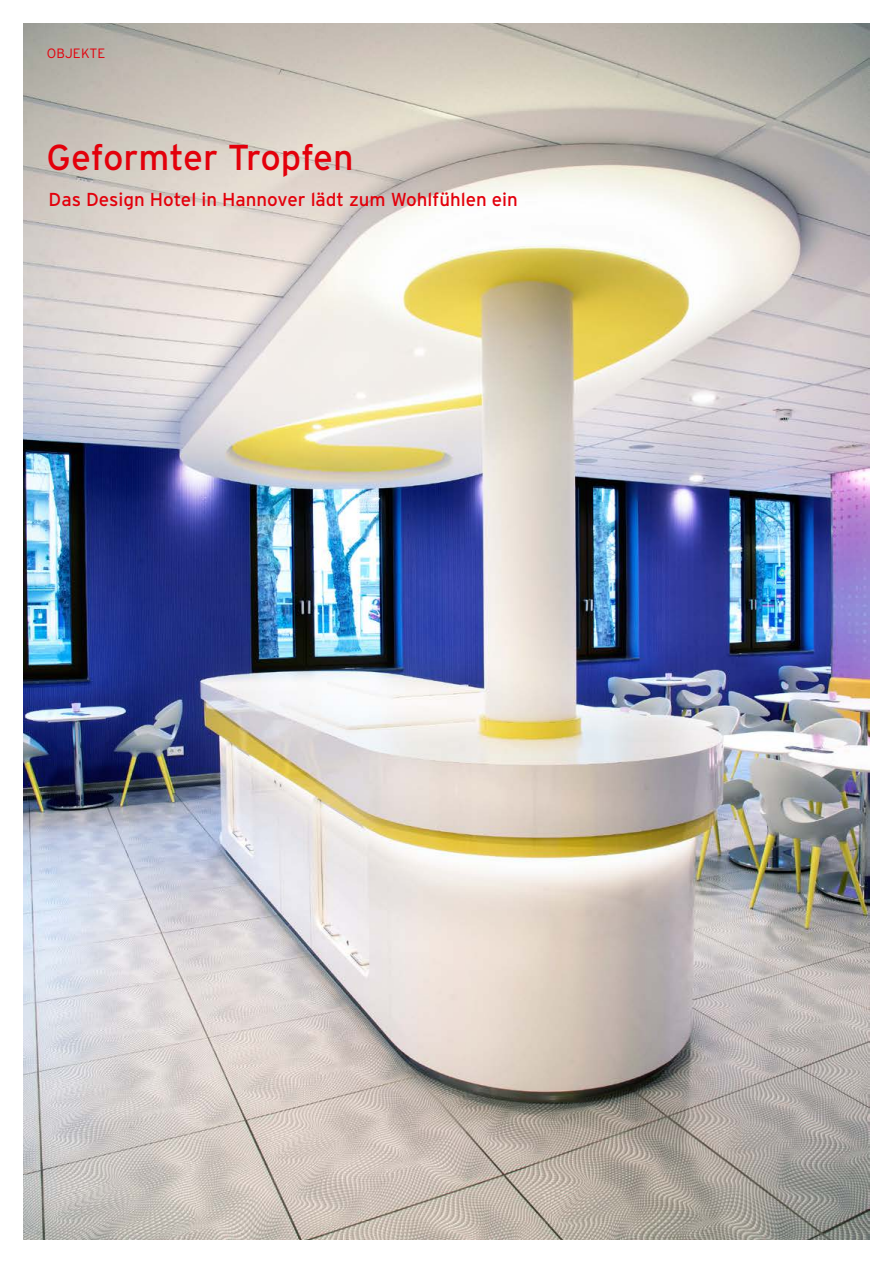
<style>
.page{position:relative;width:893px;height:1263px;background:#fff}
.page>*{position:absolute;margin:0;border:0;box-sizing:border-box;transform-origin:0 0}
.t1{font:36px "Interstate";letter-spacing:-.005em;color:#e3000b}
.t2{font:18.75px "Interstate";color:#e3000b}
.t3{font:300 13.5px "Interstate";letter-spacing:.01em;color:#e3000b}
</style>
<div class="page">
<img style="left:23px;top:23px;width:847px;height:1216px">
<p class="t3" style="left:47px;top:45px;width:60px">OBJEKTE</p>
<h1 class="t1" style="left:47px;top:136px;width:309px">Geformter Tropfen</h1>
<p class="t2" style="left:49px;top:188px;width:471px">Das Design Hotel in Hannover lädt zum Wohlfühlen ein</p>
</div>
